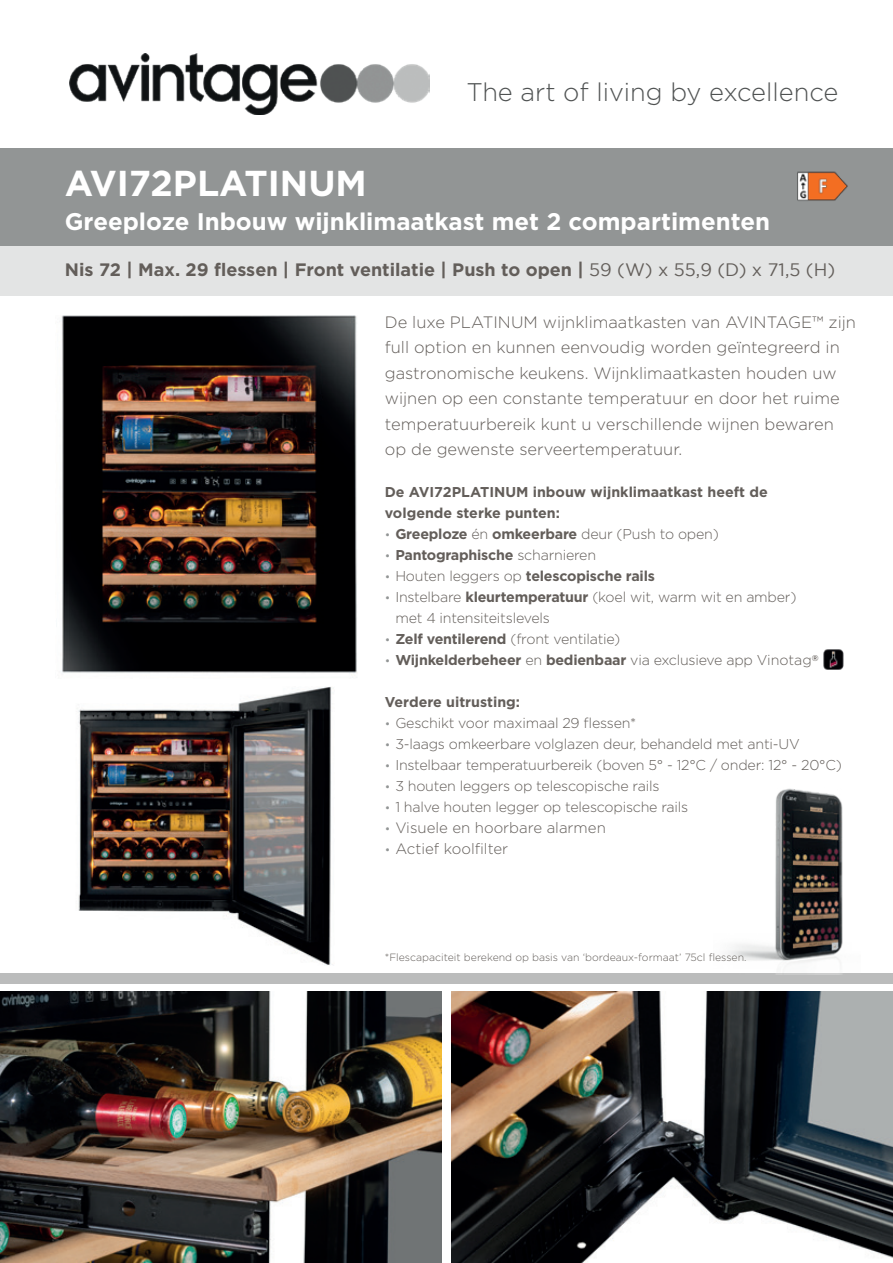
<style>
.page{position:relative;width:893px;height:1263px;background:#fff}
.page>*{position:absolute;margin:0;border:0;box-sizing:border-box;transform-origin:0 0}
.t1{font:700 36px "Gotham";color:#fff}
.t2{font:300 25.5px "Gotham";color:#4f5252}
.t3{font:700 24px "Gotham";color:#fff}
.t4{font:700 18px "Gotham";color:#635e5a}
.t5{font:300 16.5px/25.5px "Gotham";color:#635e5a}
.t6{font:300 15px "Gotham";color:#635e5a}
.t7{font:300 14.25px/21px "Gotham";letter-spacing:-.015em;color:#635e5a}
.t8{font:700 14.25px/21px "Gotham";letter-spacing:-.015em;color:#635e5a}
.t9{font:300 10.5px "Gotham";color:#635e5a}
.s1{font-weight:400}
.s2{font-weight:300;font-size:12px;color:#929595}
.s3{font-weight:300}
.s4{font-size:12px;color:#929595}
.s5{font-weight:700}
</style>
<div class="page">
<img style="left:0;top:992px;width:441px;height:271px">
<img style="left:69px;top:53px;width:360px;height:61px">
<div style="left:0;top:148px;width:893px;height:98px;background:#929595"></div>
<img style="left:823px;top:649px;width:21px;height:21px">
<div style="left:0;top:973px;width:893px;height:10px;background:#bbbcbc"></div>
<img style="left:452px;top:992px;width:441px;height:271px">
<img style="left:728px;top:788px;width:115px;height:187px">
<img style="left:61px;top:315px;width:296px;height:363px">
<div style="left:0;top:246px;width:893px;height:50px;background:#e3e4e4"></div>
<img style="left:797px;top:171px;width:51px;height:30px">
<img style="left:78px;top:686px;width:255px;height:279px">
<h2 class="t2" style="left:466px;top:78px;width:374px">The art of living by excellence</h2>
<h1 class="t1" style="left:65px;top:162px;width:303px">AVI72PLATINUM</h1>
<h3 class="t3" style="left:65px;top:208px;width:707px">Greeploze Inbouw wijnklimaatkast met 2 compartimenten</h3>
<p class="t4" style="left:65px;top:259px;width:772px">Nis 72 | Max. 29 flessen | Front ventilatie | Push to open | <span class="s1">59 (W) x 55,9 (D) x 71,5 (H)</span></p>
<p class="t5" style="left:385px;top:309px;width:473px">De luxe PLATINUM wijnklimaatkasten van AVINTAGE™ zijn full option en kunnen eenvoudig worden geïntegreerd in gastronomische keukens. Wijnklimaatkasten houden uw wijnen op een constante temperatuur en door het ruime temperatuurbereik kunt u verschillende wijnen bewaren op de gewenste serveertemperatuur.</p>
<p class="t8" style="left:385px;top:482px;width:384px">De AVI72PLATINUM inbouw wijnklimaatkast heeft de volgende sterke punten:</p>
<p class="t8" style="left:385px;top:524px;width:336px"><span class="s2">•</span> Greeploze <span class="s3">én</span> omkeerbare <span class="s3">deur (Push to open)</span></p>
<p class="t8" style="left:385px;top:545px;width:213px"><span class="s2">•</span> Pantographische <span class="s3">scharnieren</span></p>
<p class="t8" style="left:385px;top:566px;width:272px"><span class="s2">•</span> <span class="s3">Houten leggers op</span> telescopische rails</p>
<p class="t7" style="left:395px;top:587px;width:403px;text-indent:-10px"><span class="s4">•</span> Instelbare <span class="s5">kleurtemperatuur</span> (koel wit, warm wit en amber) met 4 intensiteitslevels</p>
<p class="t7" style="left:385px;top:629px;width:237px"><span class="s4">•</span> <span class="s5">Zelf ventilerend</span> (front ventilatie)</p>
<p class="t8" style="left:385px;top:650px;width:435px"><span class="s2">•</span> Wijnkelderbeheer <span class="s3">en</span> bedienbaar <span class="s3">via exclusieve app Vinotag</span><sup>®</sup></p>
<p class="t8" style="left:385px;top:692px;width:137px">Verdere uitrusting:</p>
<p class="t7" style="left:385px;top:713px;width:253px"><span class="s4">•</span> Geschikt voor maximaal 29 flessen*</p>
<p class="t7" style="left:385px;top:734px;width:416px"><span class="s4">•</span> 3-laags omkeerbare volglazen deur, behandeld met anti-UV</p>
<p class="t7" style="left:385px;top:755px;width:459px"><span class="s4">•</span> Instelbaar temperatuurbereik (boven 5° - 12°C / onder: 12° - 20°C)</p>
<p class="t7" style="left:385px;top:776px;width:276px"><span class="s4">•</span> 3 houten leggers op telescopische rails</p>
<p class="t7" style="left:385px;top:797px;width:305px"><span class="s4">•</span> 1 halve houten legger op telescopische rails</p>
<p class="t6" style="left:385px;top:820px;width:223px"><span class="s4">•</span> Visuele en hoorbare alarmen</p>
<p class="t6" style="left:385px;top:841px;width:125px"><span class="s4">•</span> Actief koolfilter</p>
<p class="t9" style="left:385px;top:952px;width:363px">*Flescapaciteit berekend op basis van ‘bordeaux-formaat’ 75cl flessen.</p>
</div>
